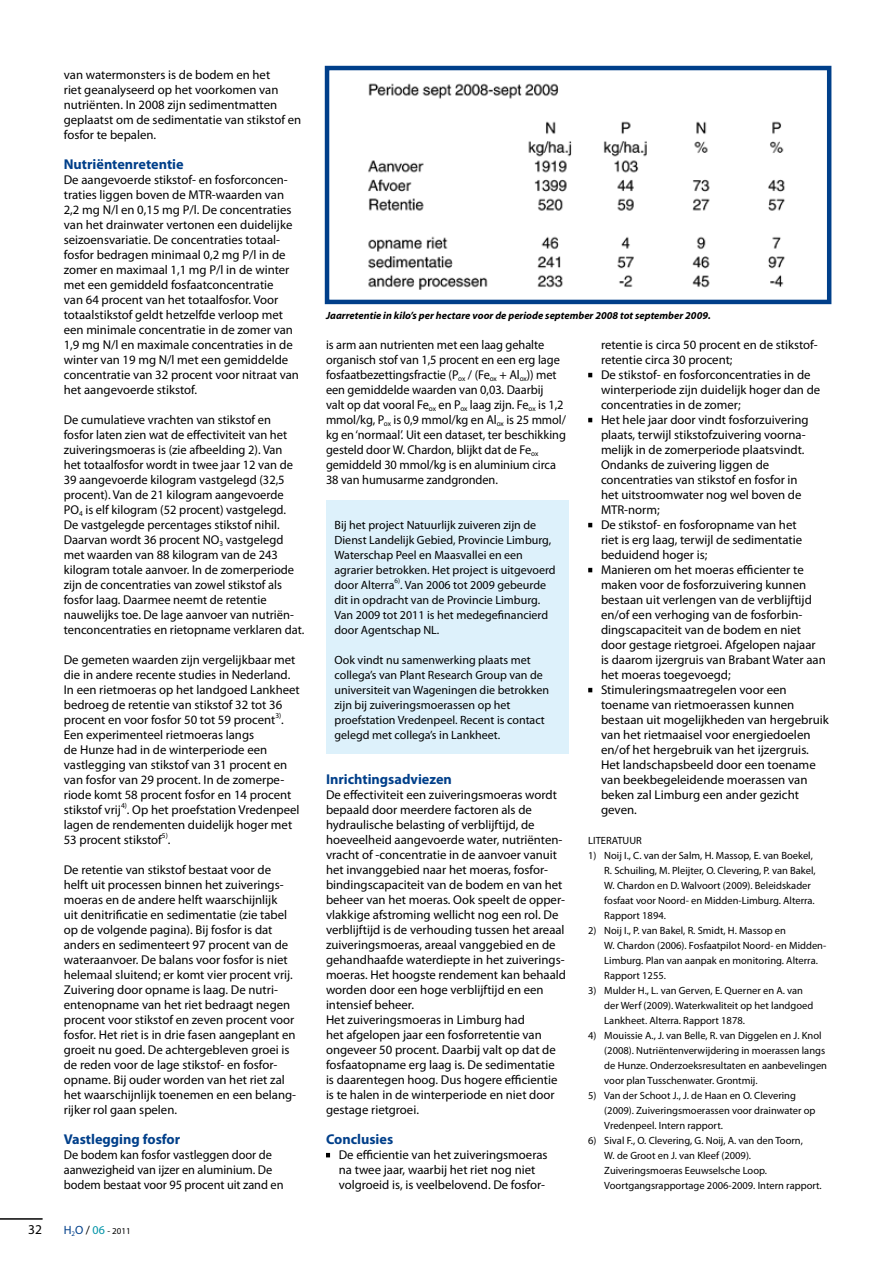
<style>
.page{position:relative;width:893px;height:1263px;background:#fff}
.page>*{position:absolute;margin:0;border:0;box-sizing:border-box;transform-origin:0 0}
.t1{font:700 14.25px "Myriad Pro";color:#003f8a}
.t2{font:13.5px "Myriad Pro";color:#000}
.t3{font:12.75px/15px "Myriad Pro";color:#000}
.t4{font:12px/15px "Myriad Pro";color:#000}
.t5{font:10.5px/15px "Myriad Pro";color:#000}
.t6{font:italic 700 10.5px "Myriad Pro";color:#000}
.t7{font:9px "Myriad Pro";color:#000}
.t8{font:6.9px "Myriad Pro";color:#000}
.s1{font-size:12px;color:#003f8a}
.s2{font-size:12px}
.s3{font-size:12px;color:#0094a8}
.s4{font-family:"ITC Franklin Gothic Std Hvy";font-size:6.75px}
</style>
<div class="page">
<hr style="left:0;top:1219px;width:43px;height:1px;background:#000">
<div style="left:326px;top:501px;width:242px;height:253px;background:#ddf1fb"></div>
<svg style="left:326px;top:1153px;width:4px;height:4px"></svg>
<svg style="left:324px;top:65px;width:508px;height:240px"></svg>
<svg style="left:588px;top:373px;width:4px;height:4px"></svg>
<svg style="left:588px;top:418px;width:4px;height:4px"></svg>
<svg style="left:588px;top:523px;width:4px;height:4px"></svg>
<svg style="left:588px;top:568px;width:4px;height:4px"></svg>
<svg style="left:588px;top:688px;width:4px;height:4px"></svg>
<p class="t3" style="left:64px;top:67px;width:239px">van watermonsters is de bodem en het<br>riet geanalyseerd op het voorkomen van nutriënten. I n 2008 zijn sedimentmatten geplaatst om de sedimentatie van stikstof en fosfor te bepalen.</p>
<p class="t1" style="left:64px;top:155px;width:121px">Nutriëntenretentie</p>
<p class="t3" style="left:64px;top:172px;width:237px">De aangevoerde stikstof- en fosforconcen&shy;traties liggen boven de MTR-waarden van 2,2 mg N/l en 0,15 mg P/l. De concentraties van het drainwater vertonen een duidelijke seizoensvariatie. De concentraties totaal&shy;fosfor bedragen minimaal 0,2 mg P/l in de zomer en maximaal 1,1 mg P/l in de winter met een gemiddeld fosfaatconcentratie<br>van 64 procent van het totaalfosfor. Voor totaalstikstof geldt hetzelfde verloop met een minimale concentratie in de zomer van 1,9 mg N/l en maximale concentraties in de winter van 19 mg N/l met een gemiddelde concentratie van 32 procent voor nitraat van het aangevoerde stikstof.</p>
<p class="t3" style="left:64px;top:412px;width:242px">De cumulatieve vrachten van stikstof en<br>fosfor laten zien wat de effectiviteit van het zuiveringsmoeras is (zie afbeelding 2). Van<br>het totaalfosfor wordt in twee jaar 12 van de 39 aangevoerde kilogram vastgelegd (32,5 procent). Van de 21 kilogram aangevoerde PO<sub>4</sub> is elf kilogram (52 procent) vastgelegd.<br>De vastgelegde percentages stikstof nihil.<br>Daarvan wordt 36 procent NO<sub>3</sub> vastgelegd met waarden van 88 kilogram van de 243 kilogram totale aanvoer. I n de zomerperiode zijn de concentraties van zowel stikstof als fosfor laag. Daarmee neemt de retentie nauwelijks toe. De lage aanvoer van nutriën&shy;tenconcentraties en rietopname verklaren dat.</p>
<p class="t3" style="left:64px;top:652px;width:238px">De gemeten waarden zijn vergelijkbaar met die in andere recente studies in Nederland.<br>I n een rietmoeras op het landgoed Lankheet bedroeg de retentie van stikstof 32 tot 36 procent en voor fosfor 50 tot 59 procent<sup>3)</sup>.<br>Een experimenteel rietmoeras langs<br>de Hunze had in de winterperiode een vastlegging van stikstof van 31 procent en van fosfor van 29 procent. I n de zomerpe&shy;riode komt 58 procent fosfor en 14 procent stikstof vrij<sup>4)</sup>. Op het proefstation Vredenpeel lagen de rendementen duidelijk hoger met 53 procent stikstof<sup>5)</sup>.</p>
<p class="t3" style="left:64px;top:862px;width:234px">De retentie van stikstof bestaat voor de helft uit processen binnen het zuiverings&shy;moeras en de andere helft waarschijnlijk<br>uit denitrificatie en sedimentatie (zie tabel op de volgende pagina). Bij fosfor is dat anders en sedimenteert 97 procent van de wateraanvoer. De balans voor fosfor is niet helemaal sluitend; er komt vier procent vrij.<br>Zuivering door opname is laag. De nutri&shy;ëntenopname van het riet bedraagt negen procent voor stikstof en zeven procent voor fosfor. Het riet is in drie fasen aangeplant en groeit nu goed. De achtergebleven groei is de reden voor de lage stikstof- en fosfor&shy;opname. Bij ouder worden van het riet zal het waarschijnlijk toenemen en een belang&shy;rijker rol gaan spelen.</p>
<p class="t1" style="left:64px;top:1130px;width:118px">Vastlegging fosfor</p>
<p class="t3" style="left:64px;top:1147px;width:221px">De bodem kan fosfor vastleggen door de aanwezigheid van ijzer en aluminium. De bodem bestaat voor 95 procent uit zand en</p>
<p class="t2" style="left:28px;top:1221px;width:15px">32</p>
<p class="t7" style="left:64px;top:1225px;width:68px"><span class="s1">H</span> <sub>2</sub><span class="s1">O</span> <span class="s2">/</span> <span class="s3">06</span> - 2011</p>
<p class="t6" style="left:326px;top:308px;width:386px">Jaarretentie in kilo’s per hectare voor de periode september 2008 tot september 2009.</p>
<p class="t3" style="left:601px;top:337px;width:218px">retentie is circa 50 procent en de stikstof&shy;retentie circa 30 procent;</p>
<p class="t3" style="left:601px;top:367px;width:221px;text-indent:-13px"><span class="s4">•</span> De stikstof- en fosforconcentraties in de winterperiode zijn duidelijk hoger dan de concentraties in de zomer;</p>
<p class="t3" style="left:601px;top:412px;width:209px;text-indent:-13px"><span class="s4">•</span> Het hele jaar door vindt fosforzuivering plaats, terwijl stikstofzuivering voorna&shy;melijk in de zomerperiode plaatsvindt.<br>Ondanks de zuivering liggen de concentraties van stikstof en fosfor in het uitstroomwater nog wel boven de MTR-norm;</p>
<p class="t3" style="left:601px;top:517px;width:203px;text-indent:-13px"><span class="s4">•</span> De stikstof- en fosforopname van het riet is erg laag, terwijl de sedimentatie beduidend hoger is;</p>
<p class="t3" style="left:601px;top:562px;width:226px;text-indent:-13px"><span class="s4">•</span> Manieren om het moeras efficienter te maken voor de fosforzuivering kunnen bestaan uit verlengen van de verblijftijd en/of een verhoging van de fosforbin&shy;dingscapaciteit van de bodem en niet door gestage rietgroei. Afgelopen najaar is daarom ijzergruis van Brabant Water aan het moeras toegevoegd;</p>
<p class="t3" style="left:601px;top:682px;width:229px;text-indent:-13px"><span class="s4">•</span> Stimuleringsmaatregelen voor een toename van rietmoerassen kunnen bestaan uit mogelijkheden van hergebruik van het rietmaaisel voor energiedoelen en/of het hergebruik van het ijzergruis.<br>Het landschapsbeeld door een toename van beekbegeleidende moerassen van beken zal Limburg een ander gezicht geven.</p>
<p class="t5" style="left:588px;top:833px;width:54px">LITERATUUR</p>
<p class="t5" style="left:604px;top:848px;width:213px;text-indent:-16px">1) Noij I., C. van der Salm, H. Massop, E. van Boekel, R. Schuiling, M. Pleijter, O. Clevering, P. van Bakel, W. Chardon en D. Walvoort (2009). Beleidskader fosfaat voor Noord- en Midden-Limburg. Alterra.<br>Rapport 1894.</p>
<p class="t5" style="left:604px;top:923px;width:224px;text-indent:-16px">2) Noij I., P. van Bakel, R. Smidt, H. Massop en<br>W. Chardon (2006). Fosfaatpilot Noord- en Midden-Limburg. Plan van aanpak en monitoring. Alterra.<br>Rapport 1255.</p>
<p class="t5" style="left:604px;top:983px;width:210px;text-indent:-16px">3) Mulder H., L. van Gerven, E. Querner en A. van der Werf (2009). Waterkwaliteit op het landgoed<br>Lankheet. Alterra. Rapport 1878.</p>
<p class="t5" style="left:604px;top:1028px;width:224px;text-indent:-16px">4) Mouissie A., J. van Belle, R. van Diggelen en J. Knol (2008). Nutriëntenverwijdering in moerassen langs de Hunze. Onderzoeksresultaten en aanbevelingen voor plan Tusschenwater. Grontmij.</p>
<p class="t5" style="left:604px;top:1088px;width:213px;text-indent:-16px">5) Van der Schoot J., J. de Haan en O. Clevering (2009). Zuiveringsmoerassen voor drainwater op<br>Vredenpeel. I ntern rapport.</p>
<p class="t5" style="left:604px;top:1133px;width:219px;text-indent:-16px">6) Sival F., O. Clevering, G. Noij, A. van den Toorn,<br>W. de Groot en J. van Kleef (2009).<br>Zuiveringsmoeras Eeuwselsche Loop.<br>Voortgangsrapportage 2006-2009. I ntern rapport.</p>
<p class="t3" style="left:326px;top:337px;width:242px">is arm aan nutrienten met een laag gehalte organisch stof van 1,5 procent en een erg lage fosfaatbezettingsfractie (P<sub>ox</sub> / (Fe<sub>ox</sub> + Al<sub>ox</sub>)) met een gemiddelde waarden van 0,03. Daarbij<br>valt op dat vooral Fe<sub>ox</sub> en P<sub>ox</sub> laag zijn. Fe<sub>ox</sub> is 1,2 mmol/kg, P<sub>ox</sub> is 0,9 mmol/kg en Al<sub>ox</sub> is 25 mmol/ kg en ‘normaal’. Uit een dataset, ter beschikking gesteld door W. Chardon, blijkt dat de Fe<sub>ox </sub>gemiddeld 30 mmol/kg is en aluminium circa 38 van humusarme zandgronden.</p>
<p class="t4" style="left:334px;top:517px;width:223px">Bij het project Natuurlijk zuiveren zijn de Dienst Landelijk Gebied, Provincie Limburg, Waterschap Peel en Maasvallei en een agrarier betrokken. Het project is uitgevoerd door Alterra</p>
<p class="t8" style="left:395px;top:577px;width:7px">6)</p>
<p class="t4" style="left:334px;top:577px;width:215px;text-indent:66px">. Van 2006 tot 2009 gebeurde dit in opdracht van de Provincie Limburg.<br>Van 2009 tot 2011 is het medegefinancierd door Agentschap NL.</p>
<p class="t4" style="left:334px;top:652px;width:216px">Ook vindt nu samenwerking plaats met collega’s van Plant Research Group van de universiteit van Wageningen die betrokken zijn bij zuiveringsmoerassen op het proefstation Vredenpeel. Recent is contact gelegd met collega’s in Lankheet.</p>
<p class="t1" style="left:326px;top:770px;width:127px">Inrichtingsadviezen</p>
<p class="t3" style="left:326px;top:787px;width:242px">De effectiviteit een zuiveringsmoeras wordt bepaald door meerdere factoren als de hydraulische belasting of verblijftijd, de hoeveelheid aangevoerde water, nutriënten&shy;vracht of -concentratie in de aanvoer vanuit het invanggebied naar het moeras, fosfor&shy;bindingscapaciteit van de bodem en van het beheer van het moeras. Ook speelt de opper&shy;vlakkige afstroming wellicht nog een rol. De verblijftijd is de verhouding tussen het areaal zuiveringsmoeras, areaal vanggebied en de gehandhaafde waterdiepte in het zuiverings&shy;moeras. Het hoogste rendement kan behaald worden door een hoge verblijftijd en een intensief beheer.<br>Het zuiveringsmoeras in Limburg had<br>het afgelopen jaar een fosforretentie van ongeveer 50 procent. Daarbij valt op dat de fosfaatopname erg laag is. De sedimentatie<br>is daarentegen hoog. Dus hogere efficientie is te halen in de winterperiode en niet door gestage rietgroei.</p>
<p class="t1" style="left:326px;top:1130px;width:69px">Conclusies</p>
<p class="t3" style="left:339px;top:1147px;width:210px;text-indent:-13px"><span class="s4">•</span> De efficientie van het zuiveringsmoeras na twee jaar, waarbij het riet nog niet volgroeid is, is veelbelovend. De fosfor-</p>
</div>
